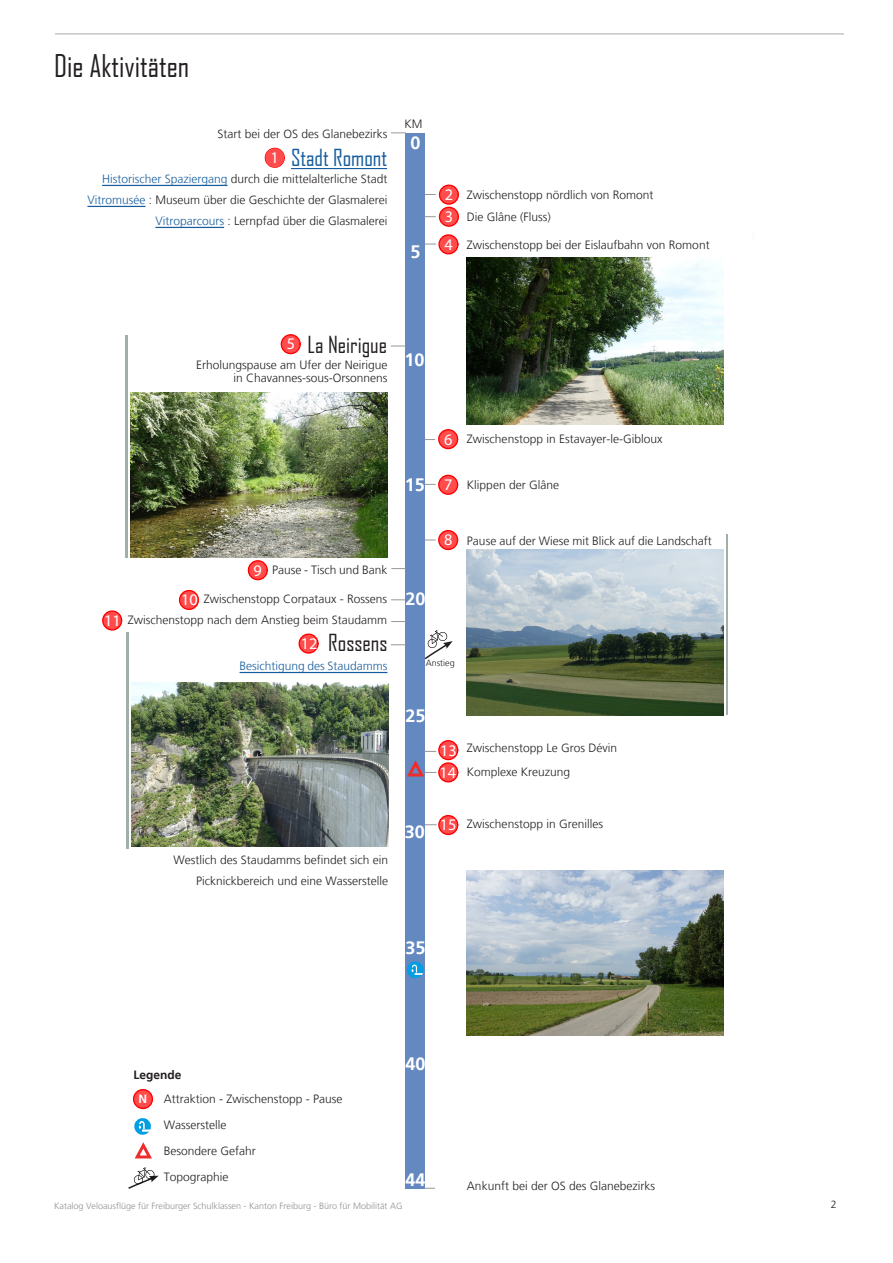
<style>
.page{position:relative;width:893px;height:1263px;background:#fff}
.page>*{position:absolute;margin:0;border:0;box-sizing:border-box;transform-origin:0 0}
.t1{font:30px "Agency FB";color:#231f20}
.t2{font:22.5px "Agency FB";color:#231f20}
.t3{font:22.5px "Agency FB";color:#175d9e}
.Style_de_paragraphe{font:700 18px "Frutiger";color:#fff}
.t4{font:16.2px "Myriad Pro";color:#fff}
.t5{font:16.2px "Myriad Pro";color:#fafafa}
.Style_de_paragraphe-2{font:300 12px/21px "Frutiger";color:#231f20;text-align:right}
.Texte_base{font:300 12px "Frutiger";color:#231f20}
.t6{font:300 12px "Frutiger";color:#175d9e}
.Texte_base-2{font:700 12px "Frutiger";color:#231f20}
.Texte_base-3{font:700 12px "Frutiger";color:#fff}
.t7{font:300 10.5px "Frutiger";color:#231f20}
.t8{font:300 9px "Frutiger";color:#8d8f92}
.Style_de_paragraphe-3{font:300 9px "Frutiger";color:#231f20}
.s1{color:#175d9e}
</style>
<div class="page">
<div style="left:406px;top:133px;width:19px;height:1055px;background:#6488c0"></div>
<svg style="left:391px;top:346px;width:15px;height:1px"></svg>
<svg style="left:391px;top:621px;width:15px;height:1px"></svg>
<svg style="left:391px;top:599px;width:15px;height:1px"></svg>
<svg style="left:391px;top:568px;width:15px;height:1px"></svg>
<svg style="left:391px;top:644px;width:15px;height:1px"></svg>
<svg style="left:391px;top:133px;width:15px;height:1px"></svg>
<svg style="left:405px;top:759px;width:31px;height:19px"></svg>
<svg style="left:425px;top:824px;width:12px;height:1px"></svg>
<svg style="left:424px;top:751px;width:12px;height:1px"></svg>
<hr style="left:55px;top:34px;width:789px;height:1px;background:#231f20">
<img style="left:467px;top:870px;width:257px;height:166px">
<img style="left:132px;top:683px;width:256px;height:163px">
<img style="left:467px;top:550px;width:257px;height:165px">
<img style="left:131px;top:393px;width:256px;height:165px">
<img style="left:467px;top:258px;width:257px;height:166px">
<svg style="left:407px;top:961px;width:17px;height:18px"></svg>
<div style="left:281px;top:335px;width:19px;height:19px;background:#ff4d4d;border-radius:50%"></div>
<div style="left:281px;top:334px;width:20px;height:20px;border:1px solid #f00;border-radius:50%"></div>
<hr style="left:291px;top:168px;width:96px;height:1px;background:#175d9e">
<hr style="left:240px;top:672px;width:147px;height:1px;background:#175d9e">
<hr style="left:102px;top:185px;width:125px;height:1px;background:#175d9e">
<hr style="left:87px;top:206px;width:58px;height:1px;background:#175d9e">
<hr style="left:155px;top:227px;width:69px;height:1px;background:#175d9e">
<hr style="left:126px;top:335px;width:2px;height:223px;background:#a0b0a6">
<hr style="left:726px;top:534px;width:2px;height:181px;background:#a0b0a6">
<hr style="left:126px;top:632px;width:3px;height:216px;background:#a0b0a6">
<svg style="left:424px;top:630px;width:29px;height:30px"></svg>
<div style="left:248px;top:561px;width:19px;height:19px;background:#ff4d4d;border-radius:50%"></div>
<div style="left:248px;top:560px;width:20px;height:20px;border:1px solid #f00;border-radius:50%"></div>
<div style="left:439px;top:815px;width:19px;height:19px;background:#ff4d4d;border-radius:50%"></div>
<div style="left:438px;top:815px;width:20px;height:20px;border:1px solid #f00;border-radius:50%"></div>
<div style="left:439px;top:741px;width:19px;height:19px;background:#ff4d4d;border-radius:50%"></div>
<div style="left:438px;top:740px;width:20px;height:20px;border:1px solid #f00;border-radius:50%"></div>
<div style="left:439px;top:531px;width:19px;height:18px;background:#ff4d4d;border-radius:50%"></div>
<div style="left:438px;top:530px;width:20px;height:20px;border:1px solid #f00;border-radius:50%"></div>
<div style="left:439px;top:475px;width:19px;height:19px;background:#ff4d4d;border-radius:50%"></div>
<div style="left:438px;top:475px;width:20px;height:20px;border:1px solid #f00;border-radius:50%"></div>
<div style="left:439px;top:430px;width:19px;height:19px;background:#ff4d4d;border-radius:50%"></div>
<div style="left:438px;top:429px;width:20px;height:20px;border:1px solid #f00;border-radius:50%"></div>
<div style="left:439px;top:235px;width:19px;height:19px;background:#ff4d4d;border-radius:50%"></div>
<div style="left:438px;top:234px;width:21px;height:20px;border:1px solid #f00;border-radius:50%"></div>
<div style="left:439px;top:207px;width:19px;height:19px;background:#ff4d4d;border-radius:50%"></div>
<div style="left:439px;top:207px;width:20px;height:20px;border:1px solid #f00;border-radius:50%"></div>
<div style="left:439px;top:185px;width:19px;height:19px;background:#ff4d4d;border-radius:50%"></div>
<div style="left:439px;top:185px;width:20px;height:20px;border:1px solid #f00;border-radius:50%"></div>
<div style="left:103px;top:611px;width:19px;height:19px;background:#ff4d4d;border-radius:50%"></div>
<div style="left:102px;top:610px;width:20px;height:21px;border:1px solid #f00;border-radius:50%"></div>
<div style="left:180px;top:590px;width:18px;height:19px;background:#ff4d4d;border-radius:50%"></div>
<div style="left:179px;top:590px;width:20px;height:20px;border:1px solid #f00;border-radius:50%"></div>
<div style="left:439px;top:763px;width:19px;height:19px;background:#ff4d4d;border-radius:50%"></div>
<div style="left:438px;top:762px;width:20px;height:20px;border:1px solid #f00;border-radius:50%"></div>
<div style="left:265px;top:148px;width:20px;height:20px;border:1px solid #f00;border-radius:50%"></div>
<div style="left:265px;top:148px;width:19px;height:19px;background:#ff4d4d;border-radius:50%"></div>
<div style="left:299px;top:634px;width:19px;height:19px;background:#ff4d4d;border-radius:50%"></div>
<div style="left:299px;top:633px;width:20px;height:21px;border:1px solid #f00;border-radius:50%"></div>
<svg style="left:134px;top:1142px;width:18px;height:17px"></svg>
<svg style="left:134px;top:1118px;width:17px;height:17px"></svg>
<svg style="left:128px;top:1167px;width:31px;height:22px"></svg>
<div style="left:134px;top:1089px;width:18px;height:19px;background:#ff4d4d;border-radius:50%"></div>
<div style="left:133px;top:1089px;width:20px;height:20px;border:1px solid #f00;border-radius:50%"></div>
<p class="t1" style="left:54px;top:47px;width:137px">Die Aktivitäten</p>
<p class="Style_de_paragraphe-2" style="left:217px;top:123px;width:172px">Start bei der OS des Glanebezirks</p>
<p class="Style_de_paragraphe-2" style="left:102px;top:168px;width:287px"><span class="s1">Historischer Spaziergang</span> durch die mittelalterliche Stadt</p>
<p class="Style_de_paragraphe-2" style="left:87px;top:189px;width:302px"><span class="s1">Vitromusée</span> : Museum über die Geschichte der Glasmalerei</p>
<p class="Style_de_paragraphe-2" style="left:155px;top:210px;width:234px"><span class="s1">Vitroparcours</span> : Lernpfad über die Glasmalerei</p>
<p class="t3" style="left:291px;top:144px;width:98px">Stadt Romont</p>
<h3 class="t5" style="left:271px;top:147px;width:10px">1</h3>
<p class="Style_de_paragraphe-2" style="left:405px;top:114px;width:19px">KM</p>
<p class="Style_de_paragraphe" style="left:410px;top:132px;width:12px">0</p>
<p class="Style_de_paragraphe" style="left:410px;top:241px;width:12px">5</p>
<h3 class="t4" style="left:445px;top:184px;width:10px">2</h3>
<p class="Style_de_paragraphe-2" style="left:467px;top:185px;width:188px">Zwischenstopp nördlich von Romont</p>
<h3 class="t4" style="left:445px;top:206px;width:10px">3</h3>
<p class="Style_de_paragraphe-2" style="left:467px;top:207px;width:86px">Die Glâne (Fluss)</p>
<h3 class="t4" style="left:444px;top:235px;width:10px">4</h3>
<p class="Style_de_paragraphe-2" style="left:467px;top:234px;width:244px">Zwischenstopp bei der Eislaufbahn von Romont</p>
<p class="t2" style="left:287px;top:330px;width:102px"><sup>5</sup> La Neirigue</p>
<p class="Texte_base" style="left:196px;top:358px;width:193px">Erholungspause am Ufer der Neirigue</p>
<p class="Texte_base" style="left:233px;top:371px;width:156px">in Chavannes-sous-Orsonnens</p>
<p class="Style_de_paragraphe" style="left:404px;top:350px;width:22px">10</p>
<h3 class="t4" style="left:104px;top:611px;width:18px">11</h3>
<h3 class="t4" style="left:254px;top:560px;width:10px">9</h3>
<p class="Style_de_paragraphe-2" style="left:272px;top:560px;width:117px">Pause - Tisch und Bank</p>
<p class="Style_de_paragraphe-2" style="left:204px;top:589px;width:185px">Zwischenstopp Corpataux - Rossens</p>
<p class="Style_de_paragraphe-2" style="left:128px;top:610px;width:261px">Zwischenstopp nach dem Anstieg beim Staudamm</p>
<h3 class="t4" style="left:181px;top:590px;width:18px">10</h3>
<h3 class="t4" style="left:301px;top:633px;width:18px">12</h3>
<p class="t2" style="left:328px;top:628px;width:61px">Rossens</p>
<p class="t6" style="left:240px;top:659px;width:149px">Besichtigung des Staudamms</p>
<p class="Style_de_paragraphe-2" style="left:174px;top:850px;width:216px">Westlich des Staudamms befindet sich ein<br>Picknickbereich und eine Wasserstelle</p>
<p class="Style_de_paragraphe" style="left:405px;top:474px;width:22px">15</p>
<p class="Style_de_paragraphe" style="left:405px;top:588px;width:22px">20</p>
<h3 class="t4" style="left:444px;top:429px;width:10px">6</h3>
<h3 class="t4" style="left:444px;top:475px;width:10px">7</h3>
<p class="Style_de_paragraphe-2" style="left:467px;top:429px;width:197px">Zwischenstopp in Estavayer-le-Gibloux</p>
<p class="Style_de_paragraphe-2" style="left:467px;top:474px;width:94px">Klippen der Glâne</p>
<h3 class="t4" style="left:444px;top:530px;width:10px">8</h3>
<p class="Style_de_paragraphe-2" style="left:467px;top:530px;width:246px">Pause auf der Wiese mit Blick auf die Landschaft</p>
<p class="Style_de_paragraphe-3" style="left:426px;top:658px;width:31px">Anstieg</p>
<p class="Style_de_paragraphe" style="left:405px;top:705px;width:22px">25</p>
<p class="Style_de_paragraphe" style="left:405px;top:821px;width:22px">30</p>
<h3 class="t4" style="left:440px;top:740px;width:18px">13</h3>
<h3 class="t4" style="left:439px;top:762px;width:18px">14</h3>
<p class="Style_de_paragraphe-2" style="left:467px;top:737px;width:152px">Zwischenstopp Le Gros Dévin</p>
<p class="Style_de_paragraphe-2" style="left:467px;top:762px;width:105px">Komplexe Kreuzung</p>
<h3 class="t4" style="left:440px;top:815px;width:18px">15</h3>
<p class="Style_de_paragraphe-2" style="left:467px;top:814px;width:138px">Zwischenstopp in Grenilles</p>
<p class="Style_de_paragraphe" style="left:405px;top:937px;width:22px">35</p>
<p class="Texte_base-2" style="left:134px;top:1067px;width:50px">Legende</p>
<p class="Texte_base-3" style="left:139px;top:1091px;width:10px">N</p>
<p class="Texte_base" style="left:164px;top:1092px;width:180px">Attraktion - Zwischenstopp - Pause</p>
<p class="Texte_base" style="left:164px;top:1118px;width:64px">Wasserstelle</p>
<p class="Texte_base" style="left:164px;top:1144px;width:94px">Besondere Gefahr</p>
<p class="Texte_base" style="left:164px;top:1170px;width:66px">Topographie</p>
<p class="Style_de_paragraphe" style="left:405px;top:1053px;width:22px">40</p>
<p class="Style_de_paragraphe" style="left:405px;top:1169px;width:22px">44</p>
<p class="Style_de_paragraphe-2" style="left:467px;top:1175px;width:190px">Ankunft bei der OS des Glanebezirks</p>
<p class="t8" style="left:54px;top:1201px;width:350px">Katalog Veloausflüge für Freiburger Schulklassen - Kanton Freiburg - Büro für Mobilität AG</p>
<p class="t7" style="left:831px;top:1198px;width:7px">2</p>
</div>
